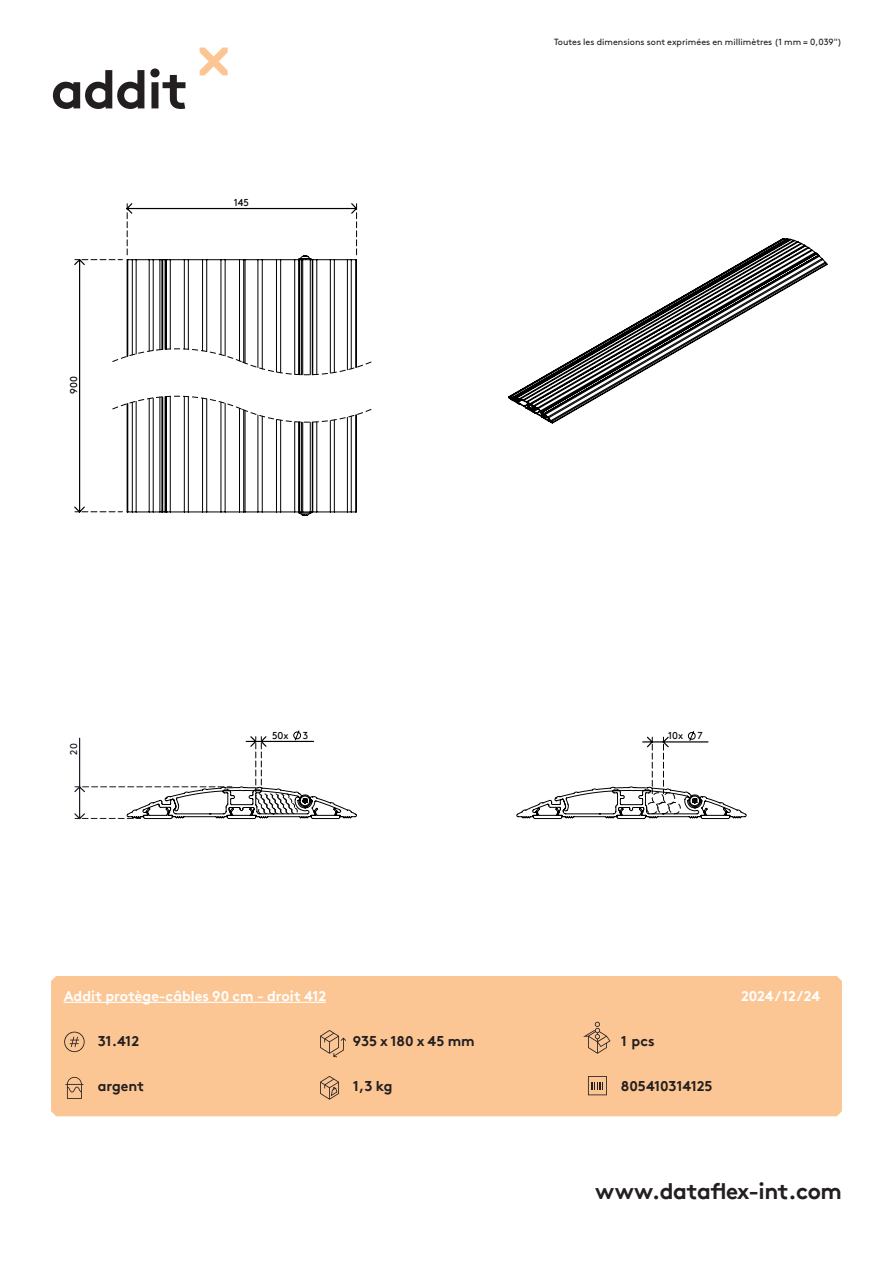
<style>
.page{position:relative;width:893px;height:1263px;background:#fff}
.page>*{position:absolute;margin:0;border:0;box-sizing:border-box;transform-origin:0 0}
.t1{font:700 54px "Brown Pro TT";letter-spacing:-.02em;color:#231f20}
.t2{font:700 22.5px "Brown Pro TT";letter-spacing:-.02em;color:#231f20}
.specificaties{font:700 14.25px "Brown Pro TT";color:#231f20}
.t3{font:700 14.25px "Brown Pro TT";color:#fff}
.t4{font:10.05px "Brown Pro TT Regular Alt";color:#000}
.t5{font:10.05px "Brown Pro TT Regular Alt";color:#191924}
.t6{font:9px "Brown";color:#231f20}
</style>
<div class="page">
<svg style="left:200px;top:47px;width:28px;height:28px"></svg>
<div style="left:51px;top:976px;width:791px;height:140px;background:#fcc694"></div>
<svg style="left:74px;top:203px;width:298px;height:310px"></svg>
<svg style="left:74px;top:730px;width:673px;height:90px"></svg>
<svg style="left:126px;top:255px;width:231px;height:261px"></svg>
<svg style="left:508px;top:238px;width:320px;height:186px"></svg>
<svg style="left:64px;top:1032px;width:21px;height:20px"></svg>
<svg style="left:65px;top:1077px;width:18px;height:22px"></svg>
<svg style="left:320px;top:1030px;width:26px;height:27px"></svg>
<svg style="left:583px;top:1022px;width:27px;height:32px"></svg>
<svg style="left:320px;top:1076px;width:19px;height:24px"></svg>
<svg style="left:588px;top:1076px;width:19px;height:19px"></svg>
<hr style="left:64px;top:1002px;width:262px;height:1px;background:#fff">
<h1 class="t1" style="left:51px;top:46px;width:139px">addit</h1>
<p class="t4" style="left:234px;top:195px;width:17px">145</p>
<p class="t4" style="left:66px;top:394px;width:19px;rotate:-90deg">900</p>
<p class="t6" style="left:554px;top:35px;width:289px">Toutes les dimensions sont exprimées en millimètres (1 mm = 0,039")</p>
<p class="t5" style="left:66px;top:755px;width:13px;rotate:-90deg">20</p>
<p class="t4" style="left:272px;top:728px;width:18px">50x</p>
<p class="t4" style="left:303px;top:728px;width:7px">3</p>
<p class="t4" style="left:668px;top:728px;width:17px">10x</p>
<p class="t4" style="left:697px;top:728px;width:7px">7</p>
<h3 class="t3" style="left:64px;top:985px;width:264px">Addit protège-câbles 90 cm - droit 412</h3>
<h3 class="t3" style="left:741px;top:985px;width:81px">2024/12/24</h3>
<h3 class="specificaties" style="left:98px;top:1029px;width:43px">31.412</h3>
<p class="specificaties" style="left:98px;top:1074px;width:48px">argent</p>
<p class="specificaties" style="left:353px;top:1029px;width:123px">935 x 180 x 45 mm</p>
<p class="specificaties" style="left:621px;top:1029px;width:35px">1 pcs</p>
<p class="specificaties" style="left:353px;top:1074px;width:41px">1,3 kg</p>
<h3 class="specificaties" style="left:621px;top:1074px;width:93px">805410314125</h3>
<h2 class="t2" style="left:595px;top:1173px;width:248px">www.dataflex-int.com</h2>
</div>
